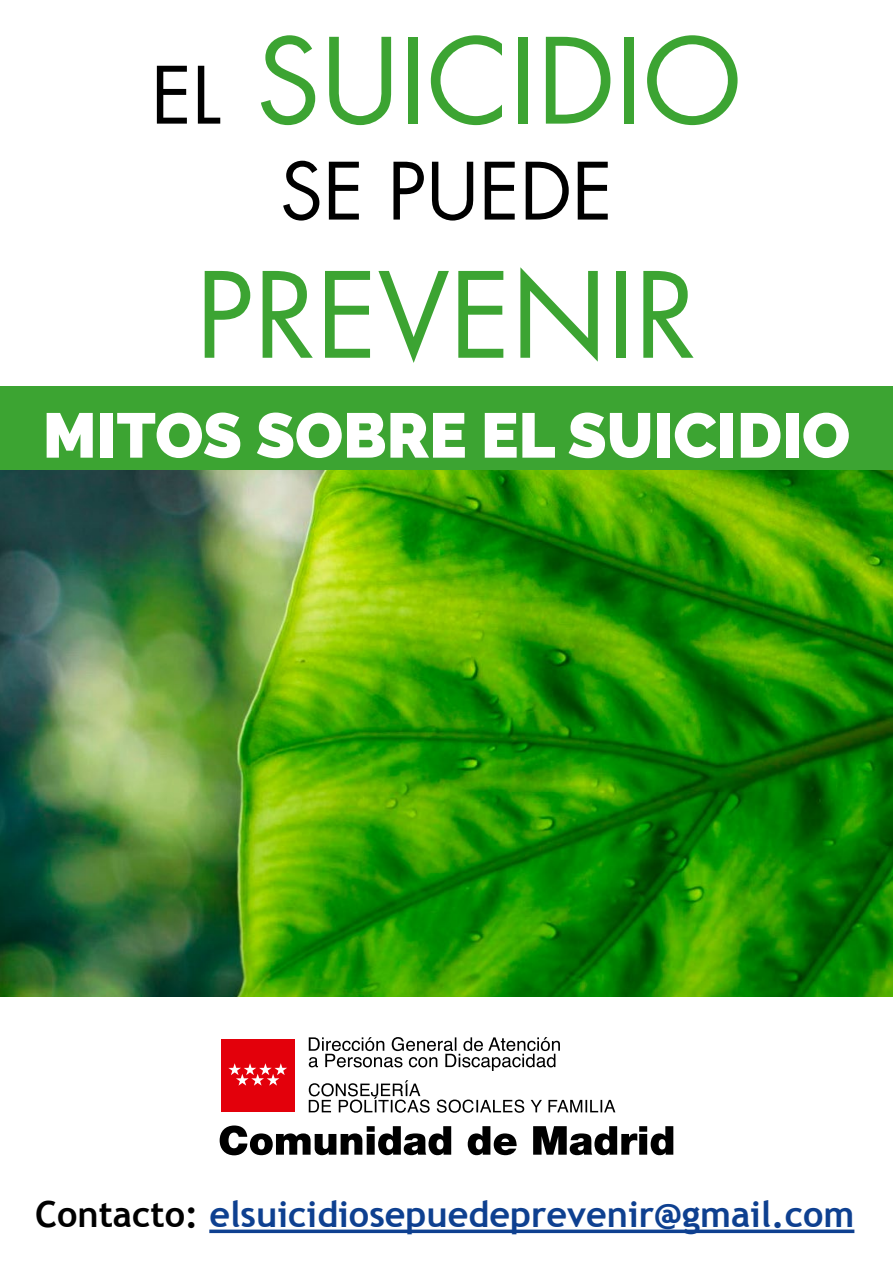
<style>
.page{position:relative;width:893px;height:1263px;background:#fff}
.page>*{position:absolute;margin:0;border:0;box-sizing:border-box;transform-origin:0 0}
.t1{font:115.2px "Futura Std";color:#3ca432}
.t2{font:76.8px "Futura Std";color:#000}
.t3{font:900 63px "Raleway";color:#fff}
.t4{font:700 36px "Trebuchet MS";color:#0e4090}
.s1{font-size:76.8px;color:#000}
.s2{color:#000}
</style>
<div class="page">
<img style="left:0;top:470px;width:893px;height:527px">
<div style="left:0;top:386px;width:893px;height:84px;background:#3ca432"></div>
<svg style="left:209px;top:1229px;width:645px;height:4px;background:#305b9f"></svg>
<div style="left:221px;top:1039px;width:73px;height:72px;background:#e3000b"></div>
<svg style="left:228px;top:1063px;width:59px;height:23px"></svg>
<svg style="left:220px;top:1125px;width:453px;height:30px"></svg>
<svg style="left:309px;top:1080px;width:306px;height:33px"></svg>
<svg style="left:309px;top:1037px;width:251px;height:34px"></svg>
<h1 class="t1" style="left:151px;top:8px;width:592px"><span class="s1">EL</span> SUICIDIO</h1>
<h2 class="t2" style="left:280px;top:142px;width:334px">SE PUEDE</h2>
<h1 class="t1" style="left:196px;top:242px;width:503px">PREVENIR</h1>
<h3 class="t3" style="left:43px;top:399px;width:809px">MITOS SOBRE EL SUICIDIO</h3>
<p class="t4" style="left:35px;top:1191px;width:821px"><span class="s2">Contacto:</span> elsuicidiosepuedeprevenir@gmail.com</p>
</div>
